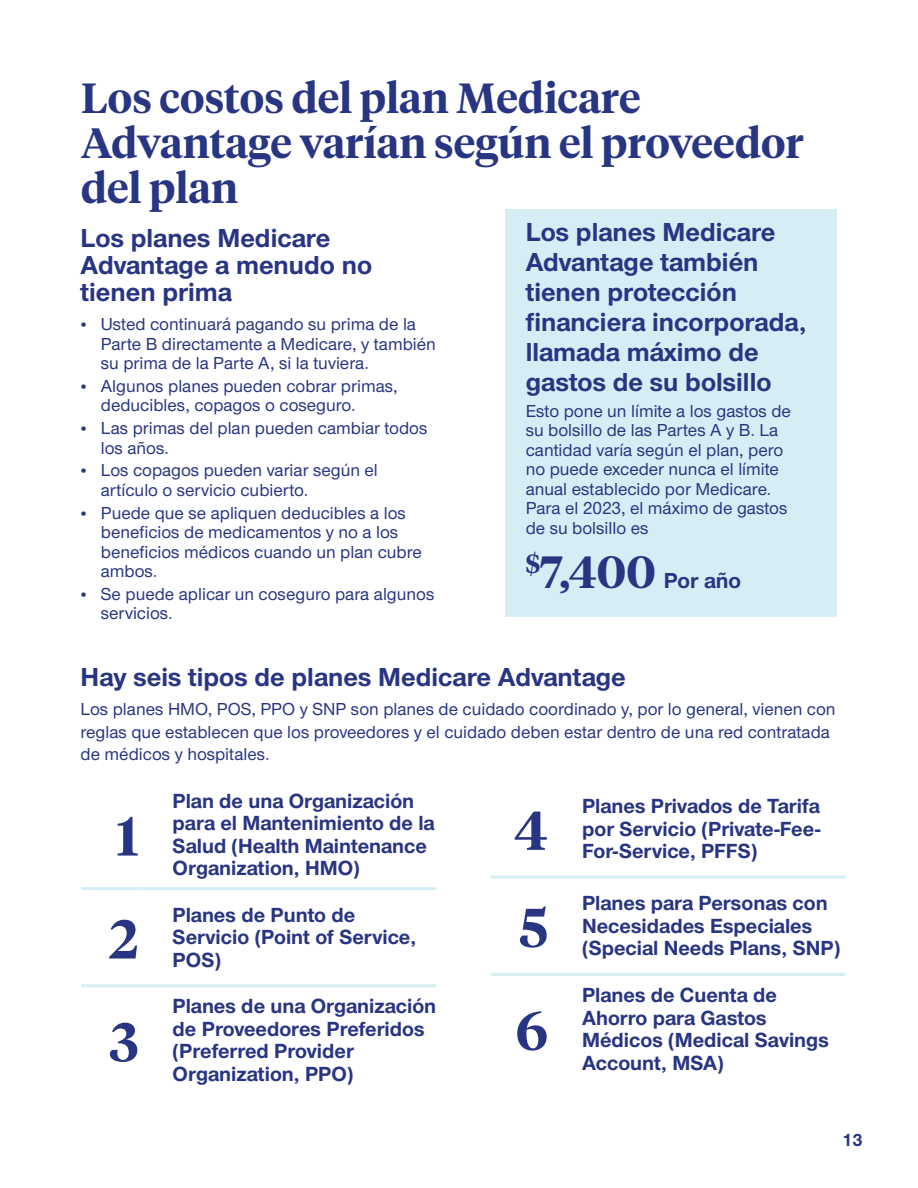
<style>
.page{position:relative;width:918px;height:1188px;background:#fff}
.page>*{position:absolute;margin:0;border:0;box-sizing:border-box;transform-origin:0 0}
.Headline_Serif___UHC{font:600 54.6px "UHC Serif Headline";color:#283582}
.t1{font:600 42px/45px "UHC Serif Headline";color:#283582}
.t2{font:700 27px/30px "UHC Sans";color:#283582}
.t3{font:700 22.5px "UHC Sans";color:#283582}
.Body_Sans___UHC2020{font:700 21.15px/22.5px "UHC Sans";color:#283582}
.t4{font:500 18px/19.5px "UHC Sans";color:#283582}
.t5{font:700 18px "UHC Sans";color:#283582}
.s1{font-family:"UHC Serif Text";font-weight:400}
.s2{font-family:"UHC Serif Headline";font-weight:600;font-size:45px}
</style>
<div class="page">
<div style="left:505px;top:209px;width:332px;height:408px;background:#d5eef5"></div>
<hr style="left:81px;top:887px;width:58px;height:3px;background:#d5eef5">
<hr style="left:139px;top:887px;width:297px;height:3px;background:#d5eef5">
<hr style="left:81px;top:984px;width:58px;height:3px;background:#d5eef5">
<hr style="left:139px;top:984px;width:297px;height:3px;background:#d5eef5">
<hr style="left:491px;top:876px;width:57px;height:3px;background:#d5eef5">
<hr style="left:548px;top:876px;width:297px;height:3px;background:#d5eef5">
<hr style="left:491px;top:973px;width:57px;height:3px;background:#d5eef5">
<hr style="left:548px;top:973px;width:297px;height:3px;background:#d5eef5">
<p class="t1" style="left:81px;top:74px;width:724px">Los costos del plan Medicare<br>Advantage varían según el proveedor del plan</p>
<p class="t2" style="left:81px;top:223px;width:293px;line-height:27px">Los planes Medicare<br>Advantage a menudo no tienen prima</p>
<p class="t4" style="left:101px;top:314px;width:337px;text-indent:-20px"><span class="s1">•</span> Usted continuará pagando su prima de la<br>Parte B directamente a Medicare, y también su prima de la Parte A, si la tuviera.</p>
<p class="t4" style="left:101px;top:375px;width:298px;text-indent:-20px"><span class="s1">•</span> Algunos planes pueden cobrar primas, deducibles, copagos o coseguro.</p>
<p class="t4" style="left:101px;top:418px;width:328px;text-indent:-20px"><span class="s1">•</span> Las primas del plan pueden cambiar todos los años.</p>
<p class="t4" style="left:101px;top:460px;width:279px;text-indent:-20px"><span class="s1">•</span> Los copagos pueden variar según el artículo o servicio cubierto.</p>
<p class="t4" style="left:101px;top:502px;width:322px;text-indent:-20px"><span class="s1">•</span> Puede que se apliquen deducibles a los beneficios de medicamentos y no a los beneficios médicos cuando un plan cubre ambos.</p>
<p class="t4" style="left:101px;top:583px;width:335px;text-indent:-20px"><span class="s1">•</span> Se puede aplicar un coseguro para algunos servicios.</p>
<p class="t2" style="left:526px;top:216px;width:282px">Los planes Medicare<br>Advantage también tienen protección financiera incorporada, llamada máximo de gastos de su bolsillo</p>
<p class="t4" style="left:526px;top:400px;width:267px">Esto pone un límite a los gastos de su bolsillo de las Partes A y B. La cantidad varía según el plan, pero no puede exceder nunca el límite anual establecido por Medicare.<br>Para el 2023, el máximo de gastos de su bolsillo es</p>
<p class="t3" style="left:526px;top:565px;width:217px"><sup>$</sup><span class="s2">7,400</span> Por año</p>
<p class="t2" style="left:81px;top:661px;width:547px">Hay seis tipos de planes Medicare Advantage</p>
<p class="t4" style="left:81px;top:697px;width:757px;line-height:22.5px">Los planes HMO, POS, PPO y SNP son planes de cuidado coordinado y, por lo general, vienen con reglas que establecen que los proveedores y el cuidado deben estar dentro de una red contratada de médicos y hospitales.</p>
<p class="Headline_Serif___UHC" style="left:116px;top:799px;width:24px">1</p>
<p class="Headline_Serif___UHC" style="left:109px;top:902px;width:31px">2</p>
<p class="Headline_Serif___UHC" style="left:110px;top:1005px;width:30px">3</p>
<p class="Body_Sans___UHC2020" style="left:173px;top:789px;width:264px">Plan de una Organización para el Mantenimiento de la<br>Salud (Health Maintenance<br>Organization, HMO)</p>
<p class="Body_Sans___UHC2020" style="left:173px;top:903px;width:245px">Planes de Punto de<br>Servicio (Point of Service,<br>POS)</p>
<p class="Body_Sans___UHC2020" style="left:173px;top:994px;width:265px">Planes de una Organización de Proveedores Preferidos (Preferred Provider<br>Organization, PPO)</p>
<p class="Headline_Serif___UHC" style="left:514px;top:793px;width:35px">4</p>
<p class="Body_Sans___UHC2020" style="left:582px;top:794px;width:240px;text-align:justify">Planes Privados de Tarifa por Servicio (Private-Fee-For-Service, PFFS)</p>
<p class="Headline_Serif___UHC" style="left:519px;top:890px;width:30px">5</p>
<p class="Body_Sans___UHC2020" style="left:582px;top:891px;width:260px">Planes para Personas con<br>Necesidades Especiales (Special Needs Plans, SNP)</p>
<p class="Headline_Serif___UHC" style="left:516px;top:993px;width:34px">6</p>
<p class="Body_Sans___UHC2020" style="left:582px;top:983px;width:248px">Planes de Cuenta de<br>Ahorro para Gastos<br>Médicos (Medical Savings<br>Account, MSA)</p>
<p class="t5" style="left:842px;top:1128px;width:22px">13</p>
</div>
